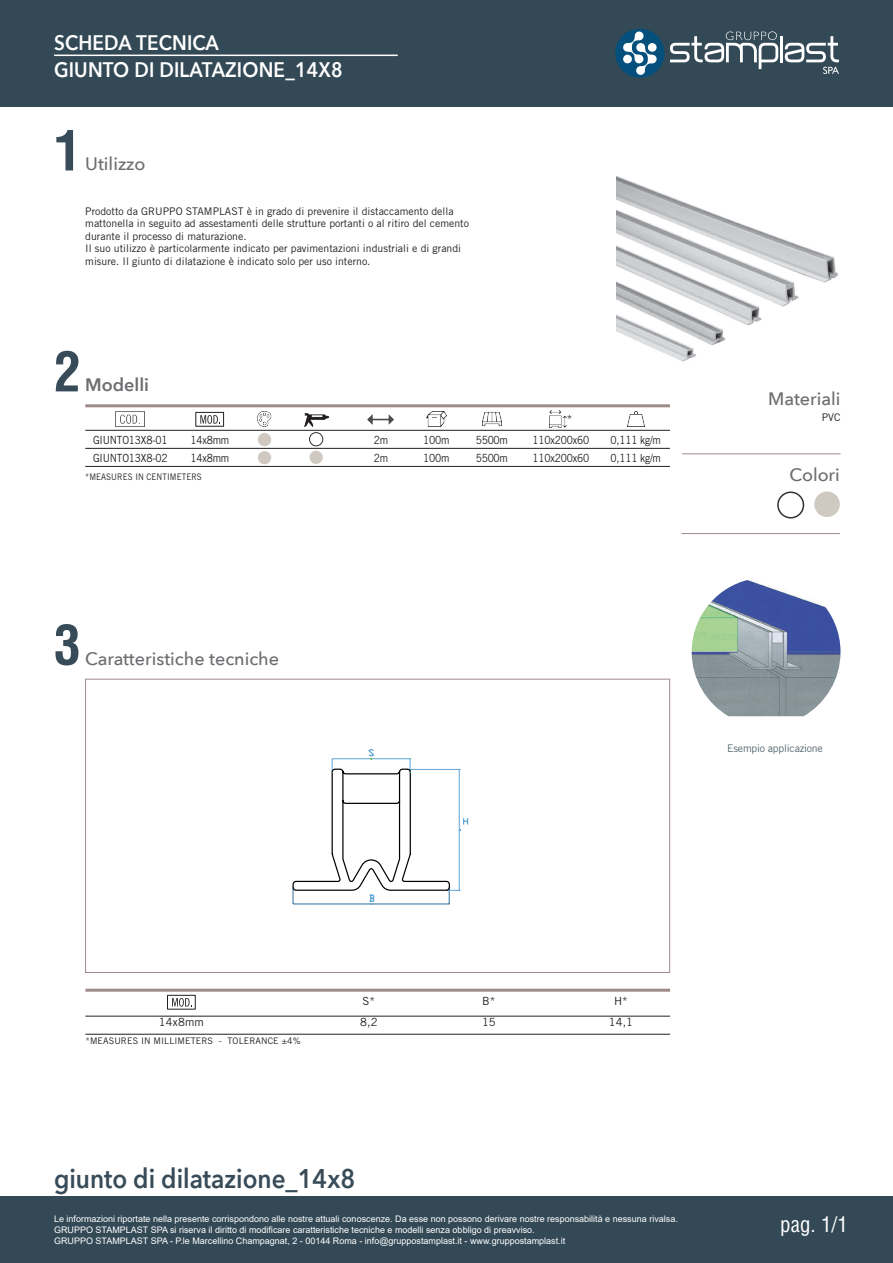
<style>
.page{position:relative;width:893px;height:1263px;background:#fff}
.page>*{position:absolute;margin:0;border:0;box-sizing:border-box;transform-origin:0 0}
.t1{font:700 condensed 54px "Helvetica CE";color:#384b59}
.t2{font:600 27px "Avenir Next";color:#384b59;scale:.9 1}
.t3{font:600 21px "Avenir Next";letter-spacing:.01em;color:#fff;scale:.9 1}
.t4{font:condensed 21px "Helvetica";color:#fff}
.t5{font:500 18px "Avenir Next";color:#6c6d70}
.t6{font:600 18px "Avenir Next";color:#6c6d70}
.Contenuto_Catalogo{font:11.25px "Trade Gothic LT Std";letter-spacing:-.02em;color:#231f20;scale:.9 1}
.Contenuto_Catalogo-2{font:11.25px "Trade Gothic LT Std";letter-spacing:-.02em;color:#231f20}
.t7{font:10.5px/12.6px "Trade Gothic LT Std";color:#231f20}
.t8{font:10.5px "Trade Gothic LT Std";letter-spacing:-.02em;color:#53656e}
.t9{font:9px "Arial";color:#fff}
.Contenuto_Catalogo-3{font:9px "Trade Gothic LT Std";letter-spacing:.01em;color:#231f20}
.Contenuto_Catalogo-4{font:9px "Trade Gothic LT Std";letter-spacing:.01em;color:#231f20;scale:.9 1}
</style>
<div class="page">
<div style="left:0;top:1197px;width:893px;height:66px;background:#334956"></div>
<div style="left:0;top:0;width:893px;height:106px;background:#334956"></div>
<div style="left:85px;top:679px;width:585px;height:294px;border:1px solid #9d8b89"></div>
<div style="left:615px;top:29px;width:49px;height:49px;background:#054f7d;border-radius:50%"></div>
<hr style="left:780px;top:36px;width:3px;height:26px;background:#fff">
<svg style="left:670px;top:31px;width:108px;height:38px"></svg>
<svg style="left:623px;top:31px;width:34px;height:44px"></svg>
<div style="left:648px;top:43px;width:9px;height:9px;background:#fff;border-radius:50%"></div>
<div style="left:623px;top:55px;width:9px;height:8px;background:#fff;border-radius:50%"></div>
<svg style="left:785px;top:36px;width:54px;height:38px"></svg>
<hr style="left:54px;top:55px;width:344px;height:1px;background:#fff">
<hr style="left:85px;top:404px;width:585px;height:3px;background:#9d8b89">
<hr style="left:85px;top:989px;width:585px;height:3px;background:#9d8b89">
<img style="left:617px;top:176px;width:221px;height:186px">
<img style="left:116px;top:412px;width:29px;height:15px">
<div style="left:195px;top:412px;width:29px;height:15px;border:1px solid #231f20"></div>
<svg style="left:200px;top:415px;width:20px;height:9px"></svg>
<img style="left:257px;top:412px;width:14px;height:15px">
<img style="left:368px;top:414px;width:25px;height:10px">
<img style="left:426px;top:412px;width:20px;height:15px">
<img style="left:482px;top:412px;width:19px;height:15px">
<img style="left:549px;top:410px;width:18px;height:18px">
<img style="left:627px;top:412px;width:17px;height:15px">
<div style="left:258px;top:451px;width:13px;height:13px;background:#cfc9c1;border-radius:50%"></div>
<div style="left:258px;top:433px;width:13px;height:13px;background:#cfc9c1;border-radius:50%"></div>
<div style="left:309px;top:432px;width:14px;height:14px;border:1px solid #323031;border-radius:50%"></div>
<div style="left:309px;top:451px;width:14px;height:13px;background:#cfc9c1;border-radius:50%"></div>
<hr style="left:85px;top:430px;width:585px;height:1px;background:#231f20">
<hr style="left:85px;top:448px;width:585px;height:1px;background:#231f20">
<hr style="left:85px;top:466px;width:585px;height:1px;background:#231f20">
<img style="left:304px;top:413px;width:25px;height:14px">
<hr style="left:681px;top:533px;width:159px;height:1px;background:#9d8b89">
<hr style="left:682px;top:453px;width:158px;height:1px;background:#9d8b89">
<img style="left:692px;top:580px;width:148px;height:136px">
<div style="left:814px;top:491px;width:26px;height:26px;background:#cfc9c1;border-radius:50%"></div>
<div style="left:777px;top:491px;width:27px;height:27px;border:2px solid #323031;border-radius:50%"></div>
<svg style="left:292px;top:749px;width:176px;height:155px"></svg>
<div style="left:167px;top:995px;width:29px;height:14px;border:1px solid #231f20"></div>
<svg style="left:172px;top:998px;width:20px;height:9px"></svg>
<hr style="left:85px;top:1016px;width:585px;height:1px;background:#231f20">
<hr style="left:85px;top:1034px;width:585px;height:1px;background:#231f20">
<p class="t3" style="left:54px;top:24px;width:185px">SCHEDA TECNICA</p>
<p class="t3" style="left:54px;top:51px;width:322px">GIUNTO DI DILATAZIONE_14X8</p>
<p class="t1" style="left:54px;top:117px;width:28px">1</p>
<p class="t5" style="left:85px;top:149px;width:62px">Utilizzo</p>
<p class="t7" style="left:85px;top:204px;width:385px">Prodotto da GRUPPO STAMPLAST è in grado di prevenire il distaccamento della mattonella in seguito ad assestamenti delle strutture portanti o al ritiro del cemento durante il processo di maturazione.</p>
<p class="t7" style="left:85px;top:242px;width:377px">Il suo utilizzo è particolarmente indicato per pavimentazioni industriali e di grandi misure. Il giunto di dilatazione è indicato solo per uso interno.</p>
<p class="t1" style="left:54px;top:338px;width:28px">2</p>
<p class="t6" style="left:85px;top:370px;width:65px">Modelli</p>
<p class="Contenuto_Catalogo-2" style="left:567px;top:412px;width:7px">*</p>
<p class="t5" style="left:768px;top:384px;width:74px">Materiali</p>
<p class="t7" style="left:822px;top:411px;width:20px">PVC</p>
<p class="Contenuto_Catalogo" style="left:93px;top:433px;width:84px">GIUNTO13X8-01</p>
<p class="Contenuto_Catalogo" style="left:190px;top:433px;width:45px">14x8mm</p>
<p class="Contenuto_Catalogo" style="left:374px;top:433px;width:18px">2m</p>
<p class="Contenuto_Catalogo" style="left:423px;top:433px;width:31px">100m</p>
<p class="Contenuto_Catalogo" style="left:476px;top:433px;width:37px">5500m</p>
<p class="Contenuto_Catalogo" style="left:533px;top:433px;width:64px">110x200x60</p>
<p class="Contenuto_Catalogo" style="left:611px;top:433px;width:58px">0,111 kg/m</p>
<p class="Contenuto_Catalogo" style="left:93px;top:451px;width:84px">GIUNTO13X8-02</p>
<p class="Contenuto_Catalogo" style="left:190px;top:451px;width:45px">14x8mm</p>
<p class="Contenuto_Catalogo" style="left:374px;top:451px;width:18px">2m</p>
<p class="Contenuto_Catalogo" style="left:423px;top:451px;width:31px">100m</p>
<p class="Contenuto_Catalogo" style="left:476px;top:451px;width:37px">5500m</p>
<p class="Contenuto_Catalogo" style="left:533px;top:451px;width:64px">110x200x60</p>
<p class="Contenuto_Catalogo" style="left:611px;top:451px;width:58px">0,111 kg/m</p>
<p class="Contenuto_Catalogo-4" style="left:85px;top:471px;width:131px">*MEASURES IN CENTIMETERS</p>
<p class="t5" style="left:789px;top:459px;width:52px">Colori</p>
<p class="t1" style="left:54px;top:611px;width:28px">3</p>
<p class="t5" style="left:85px;top:643px;width:195px">Caratteristiche tecniche</p>
<p class="t8" style="left:727px;top:742px;width:97px">Esempio applicazione</p>
<p class="Contenuto_Catalogo-2" style="left:363px;top:995px;width:14px">S*</p>
<p class="Contenuto_Catalogo-2" style="left:482px;top:995px;width:15px">B*</p>
<p class="Contenuto_Catalogo-2" style="left:614px;top:995px;width:15px">H*</p>
<p class="Contenuto_Catalogo-2" style="left:159px;top:1016px;width:46px">14x8mm</p>
<p class="Contenuto_Catalogo-2" style="left:360px;top:1016px;width:19px">8,2</p>
<p class="Contenuto_Catalogo-2" style="left:482px;top:1016px;width:15px">15</p>
<p class="Contenuto_Catalogo-2" style="left:609px;top:1016px;width:26px">14,1</p>
<p class="Contenuto_Catalogo-3" style="left:85px;top:1036px;width:217px">*MEASURES IN MILLIMETERS - TOLERANCE ±4%</p>
<p class="t2" style="left:54px;top:1155px;width:336px">giunto di dilatazione_14x8</p>
<p class="t9" style="left:54px;top:1213px;width:625px">Le informazioni riportate nella presente corrispondono alle nostre attuali conoscenze. Da esse non possono derivare nostre responsabilità e nessuna rivalsa.</p>
<p class="t9" style="left:54px;top:1224px;width:482px">GRUPPO STAMPLAST SPA si riserva il diritto di modificare caratteristiche tecniche e modelli senza obbligo di preavviso.</p>
<p class="t9" style="left:54px;top:1235px;width:513px">GRUPPO STAMPLAST SPA - P.le Marcellino Champagnat, 2 - 00144 Roma - info@gruppostamplast.it - www.gruppostamplast.it</p>
<p class="t4" style="left:780px;top:1211px;width:69px">pag. 1/1</p>
</div>
